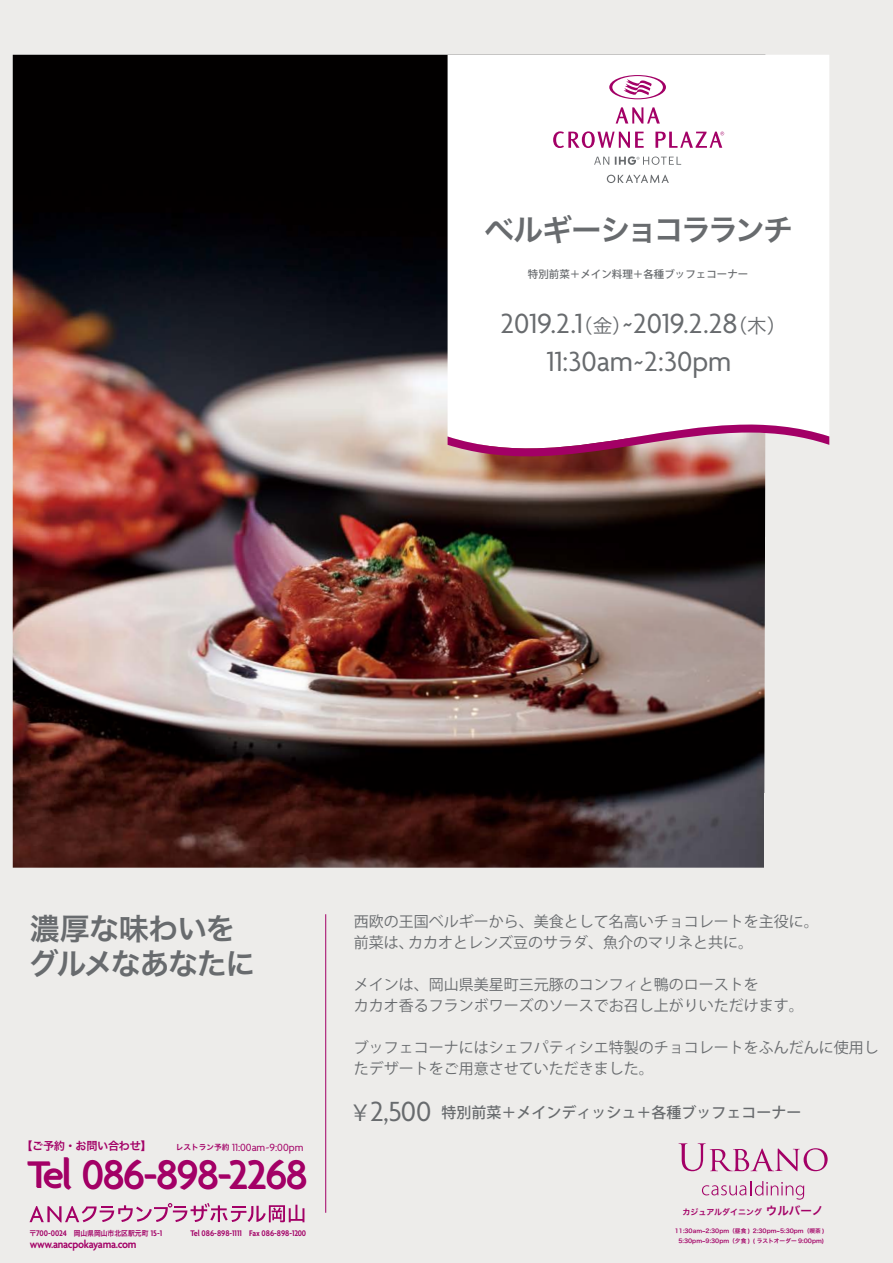
<style>
.page{position:relative;width:893px;height:1263px;background:#edecea}
.page>*{position:absolute;margin:0;border:0;box-sizing:border-box;transform-origin:0 0}
.t1{font:500 43.2px "Agenda";letter-spacing:-.035em;color:#a30066}
.t2{font:30px/38.7px "Agenda";color:#686b6e;text-align:center}
.t3{font:30px/34.5px "Hira Kaku Pro N W6";letter-spacing:-.045em;color:#686b6e}
.t4{font:30px "Hira Kaku Pro N W6";letter-spacing:-.07em;color:#686b6e}
.t5{font:15px/21px "Koz Go Pr 6 N";color:#686b6e}
.t6{font:500 15px "Koz Go Pr 6 N";color:#686b6e}
.t7{font:600 11.7px "Agenda";letter-spacing:-.025em;color:#a30066;scale:.93 1}
.t8{font:11.25px "Agenda";color:#a30066}
.t9{font:11.25px "Hira Kaku Pro N W6";letter-spacing:-.03em;color:#a30066}
.t10{font:500 10.5px "Koz Go Pr 6 N";color:#686b6e}
.t11{font:600 8.85px "Agenda";color:#a30066;scale:.93 1}
.t12{font:7.95px "Hira Kaku Pro W6";color:#a30066}
.t13{font:7.35px "Hira Kaku Pro N W6";color:#a30066;scale:.93 1}
.t14{font:5.7px/9.9px "Hira Kaku Pro W6";color:#a30066;text-align:right}
.s1{font-family:"Hira Kaku Pro N W3";font-size:19.5px}
.s2{font-family:"Hira Kaku Pro N W6";font-size:7.65px}
.s3{font-size:40.2px}
.s4{font-family:"Agenda";font-weight:600;font-size:8.85px}
.s5{font-weight:400;font-size:22.5px}
.s6{font-family:"Agenda";font-weight:400;font-size:30px}
.s7{font-size:11.55px}
</style>
<div class="page">
<img style="left:13px;top:55px;width:752px;height:813px">
<hr style="left:325px;top:914px;width:1px;height:299px;background:#a30066">
<div style="left:448px;top:55px;width:381px;height:340px;background:#fff"></div>
<svg style="left:448px;top:395px;width:381px;height:83px;background:#dab8be"></svg>
<svg style="left:609px;top:75px;width:57px;height:24px"></svg>
<svg style="left:616px;top:107px;width:44px;height:17px"></svg>
<svg style="left:553px;top:131px;width:91px;height:17px;background:#dea5c9"></svg>
<svg style="left:655px;top:132px;width:69px;height:16px"></svg>
<svg style="left:594px;top:156px;width:87px;height:9px"></svg>
<svg style="left:607px;top:175px;width:62px;height:8px"></svg>
<svg style="left:30px;top:1203px;width:274px;height:19px"></svg>
<svg style="left:678px;top:1143px;width:150px;height:28px"></svg>
<svg style="left:702px;top:1181px;width:102px;height:18px"></svg>
<p class="t4" style="left:484px;top:203px;width:311px">ベルギーショコラランチ</p>
<p class="t10" style="left:528px;top:268px;width:222px">特別前菜＋メイン料理＋各種ブッフェコーナー</p>
<p class="t2" style="left:500px;top:305px;width:287px">2019.2.1<span class="s1">（金）</span>~2019.2.28<span class="s1">（木）<br></span>11:30am~2:30pm</p>
<p class="t3" style="left:29px;top:911px;width:228px">濃厚な味わいをグルメなあなたに</p>
<p class="t9" style="left:21px;top:1135px;width:132px">【ご予約・お問い合わせ】</p>
<p class="t8" style="left:176px;top:1141px;width:129px"><span class="s2">レストラン予約</span> 11:00am~9:00pm</p>
<p class="t1" style="left:28px;top:1151px;width:281px"><span class="s3">Te</span>l 086-898-2268</p>
<p class="t13" style="left:29px;top:1226px;width:144px">〒<span class="s4">700-0024</span> 岡山県岡山市北区駅元町 <span class="s4">15-1</span></p>
<p class="t11" style="left:191px;top:1228px;width:126px">Tel 086-898-1111 Fax 086-898-1200</p>
<p class="t7" style="left:30px;top:1238px;width:116px">www.anacpokayama.com</p>
<p class="t5" style="left:354px;top:912px;width:467px">西欧の王国ベルギーから、美食として名高いチョコレートを主役に。前菜は、カカオとレンズ豆のサラダ、魚介のマリネと共に。</p>
<p class="t5" style="left:354px;top:975px;width:452px">メインは、岡山県美星町三元豚のコンフィと鴨のローストを<br>カカオ香るフランボワーズのソースでお召し上がりいただけます。</p>
<p class="t5" style="left:354px;top:1038px;width:527px">ブッフェコーナにはシェフパティシエ特製のチョコレートをふんだんに使用したデザートをご用意させていただきました。</p>
<p class="t6" style="left:349px;top:1104px;width:454px"><span class="s5">￥</span><span class="s6">2,500</span> 特別前菜＋メインディッシュ＋各種ブッフェコーナー</p>
<p class="t12" style="left:682px;top:1204px;width:143px">カジュアルダイニング <span class="s7">ウルバーノ</span></p>
<p class="t14" style="left:675px;top:1226px;width:77px">11:30am~2:30pm（昼食 )<br>5:30pm~9:30pm（夕食 )</p>
<p class="t14" style="left:753px;top:1226px;width:73px;text-align:left">2:30pm~5:30pm（喫茶 ) ( ラストオーダー 9:00pm)</p>
</div>
